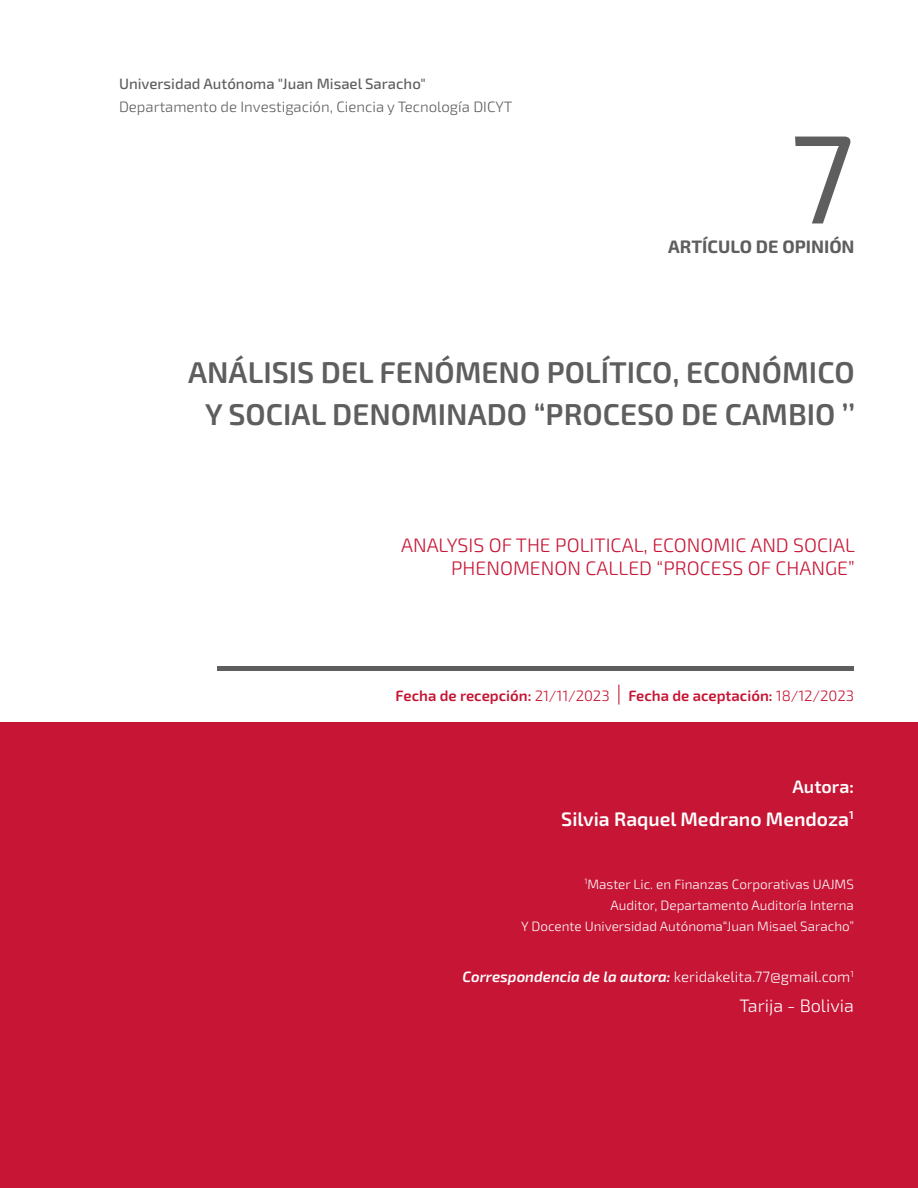
<style>
.page{position:relative;width:918px;height:1188px;background:#fff}
.page>*{position:absolute;margin:0;border:0;box-sizing:border-box;transform-origin:0 0}
.t1{font:126px "Exo 2";color:#5f5e5e}
.t2{font:600 30px/42px "Exo 2";color:#5f5e5e;text-align:center}
.t3{font:300 19.5px/23.4px "Exo 2";color:#c61535;text-align:right}
.t4{font:600 19.5px "Exo 2";color:#fff}
.t5{font:700 18px "Exo 2";color:#5f5e5e}
.t6{font:300 18px "Exo 2";color:#fff}
.t7{font:600 18px "Exo 2";color:#fff}
.t8{font:600 15px "Exo 2";color:#c51533}
.t9{font:italic 600 15px "Exo 2";color:#fff}
.t10{font:300 15px "Exo 2";color:#5f5e5e}
.t11{font:500 15px "Exo 2";color:#5f5e5e}
.t12{font:300 13.5px/21px "Exo 2";color:#fff;text-align:right}
.s1{font-weight:300}
.s2{font-weight:300;font-size:21px}
.s3{font-weight:300;font-style:normal}
</style>
<div class="page">
<div style="left:0;top:723px;width:918px;height:465px;background:#c61535"></div>
<div style="left:218px;top:666px;width:636px;height:5px;background:#5f5e5e"></div>
<p class="t11" style="left:119px;top:75px;width:308px">Universidad Autónoma "Juan Misael Saracho"</p>
<p class="t10" style="left:119px;top:98px;width:395px">Departamento de Investigación, Ciencia y Tecnología DICYT</p>
<h1 class="t1" style="left:790px;top:106px;width:66px">7</h1>
<h3 class="t5" style="left:668px;top:236px;width:188px">ARTÍCULO DE OPINIÓN</h3>
<h2 class="t2" style="left:188px;top:353px;width:668px">ANÁLISIS DEL FENÓMENO POLÍTICO, ECONÓMICO<br>Y SOCIAL DENOMINADO “PROCESO DE CAMBIO ’’</h2>
<h3 class="t3" style="left:401px;top:534px;width:456px">ANALYSIS OF THE POLITICAL, ECONOMIC AND SOCIAL<br>PHENOMENON CALLED “PROCESS OF CHANGE”</h3>
<p class="t8" style="left:396px;top:687px;width:460px">Fecha de recepción: <span class="s1">21/11/2023</span> <span class="s2">|</span> Fecha de aceptación: <span class="s1">18/12/2023</span></p>
<h3 class="t7" style="left:792px;top:776px;width:63px">Autora:</h3>
<h3 class="t4" style="left:561px;top:807px;width:294px">Silvia Raquel Medrano Mendoza<sup>1</sup></h3>
<p class="t12" style="left:521px;top:874px;width:334px"><sup>1</sup>Master Lic. en Finanzas Corporativas UAJMS<br>Auditor, Departamento Auditoría Interna<br>Y Docente Universidad Autónoma“Juan Misael Saracho”</p>
<p class="t9" style="left:463px;top:967px;width:393px">Correspondencia de la autora: <span class="s3">keridakelita.77@gmail.com</span><sup>1</sup></p>
<h3 class="t6" style="left:739px;top:995px;width:116px">Tarija - Bolivia</h3>
</div>
